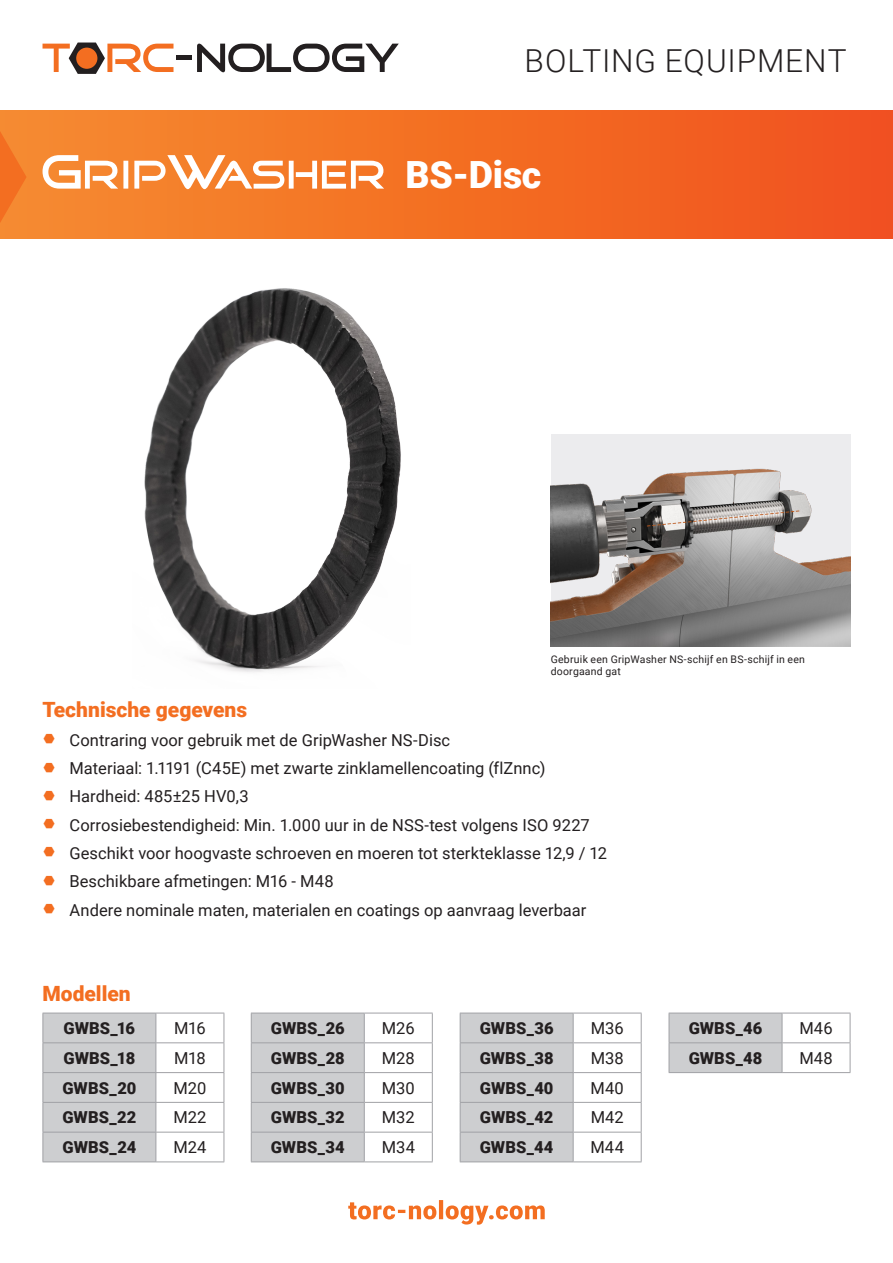
<style>
.page{position:relative;width:893px;height:1263px;background:#fff}
.page>*{position:absolute;margin:0;border:0;box-sizing:border-box;transform-origin:0 0}
.t1{font:900 37.5px "Roboto";letter-spacing:-.005em;color:#fff}
.t2{font:300 31.65px "Roboto";letter-spacing:.025em;color:#231f20}
.Absatzformat_1{font:900 21px "Roboto";color:#f36e21}
.t3{font:16.5px "Roboto";color:#231f20}
.t4{font:900 16.5px "Roboto";color:#231f20}
.Absatzformat_1-2{font:10.5px/12.6px "Roboto";letter-spacing:.02em;color:#231f20}
</style>
<div class="page">
<div style="left:176px;top:55px;width:16px;height:5px;background:#231f20"></div>
<svg style="left:197px;top:44px;width:202px;height:28px"></svg>
<svg style="left:43px;top:43px;width:130px;height:31px"></svg>
<div style="left:76px;top:48px;width:21px;height:21px;background:#f36e21;border-radius:50%"></div>
<div style="left:0;top:111px;width:893px;height:127px;background:linear-gradient(to right,#f58d2e,#f1511d)"></div>
<svg style="left:348px;top:1200px;width:197px;height:25px"></svg>
<svg style="left:0;top:131px;width:27px;height:92px"></svg>
<hr style="left:156px;top:1013px;width:68px;height:1px;background:#a0a1a5">
<hr style="left:156px;top:1042px;width:68px;height:1px;background:#a0a1a5">
<hr style="left:156px;top:1072px;width:68px;height:1px;background:#a0a1a5">
<hr style="left:156px;top:1102px;width:68px;height:1px;background:#a0a1a5">
<hr style="left:156px;top:1132px;width:68px;height:1px;background:#a0a1a5">
<svg style="left:224px;top:1013px;width:1px;height:148px"></svg>
<hr style="left:156px;top:1161px;width:68px;height:1px;background:#a0a1a5">
<svg style="left:43px;top:1013px;width:114px;height:149px"></svg>
<hr style="left:364px;top:1013px;width:69px;height:1px;background:#a0a1a5">
<hr style="left:364px;top:1042px;width:69px;height:1px;background:#a0a1a5">
<hr style="left:364px;top:1072px;width:69px;height:1px;background:#a0a1a5">
<hr style="left:364px;top:1102px;width:69px;height:1px;background:#a0a1a5">
<hr style="left:364px;top:1132px;width:69px;height:1px;background:#a0a1a5">
<svg style="left:432px;top:1013px;width:1px;height:148px"></svg>
<hr style="left:364px;top:1161px;width:69px;height:1px;background:#a0a1a5">
<svg style="left:251px;top:1013px;width:114px;height:149px"></svg>
<hr style="left:573px;top:1013px;width:69px;height:1px;background:#a0a1a5">
<hr style="left:573px;top:1042px;width:69px;height:1px;background:#a0a1a5">
<hr style="left:573px;top:1072px;width:69px;height:1px;background:#a0a1a5">
<hr style="left:573px;top:1102px;width:69px;height:1px;background:#a0a1a5">
<hr style="left:573px;top:1132px;width:69px;height:1px;background:#a0a1a5">
<svg style="left:641px;top:1013px;width:1px;height:148px"></svg>
<hr style="left:573px;top:1161px;width:69px;height:1px;background:#a0a1a5">
<svg style="left:460px;top:1013px;width:114px;height:149px"></svg>
<hr style="left:782px;top:1013px;width:68px;height:1px;background:#a0a1a5">
<hr style="left:782px;top:1042px;width:68px;height:1px;background:#a0a1a5">
<svg style="left:850px;top:1013px;width:1px;height:59px"></svg>
<hr style="left:669px;top:1072px;width:113px;height:1px;background:#a0a1a5">
<hr style="left:782px;top:1072px;width:68px;height:1px;background:#a0a1a5">
<div style="left:669px;top:1013px;width:114px;height:59px;background:#cdced0"></div>
<img style="left:551px;top:434px;width:299px;height:212px">
<svg style="left:43px;top:155px;width:341px;height:34px"></svg>
<img style="left:144px;top:288px;width:257px;height:385px">
<h2 class="t2" style="left:525px;top:39px;width:323px">BOLTING EQUIPMENT</h2>
<p class="t1" style="left:405px;top:149px;width:137px">BS-Disc</p>
<p class="Absatzformat_1-2" style="left:551px;top:652px;width:256px">Gebruik een GripWasher NS-schijf en BS-schijf in een doorgaand gat</p>
<p class="Absatzformat_1" style="left:43px;top:695px;width:206px">Technische gegevens</p>
<p class="t3" style="left:70px;top:728px;width:382px">Contraring voor gebruik met de GripWasher NS-Disc</p>
<p class="t3" style="left:70px;top:757px;width:477px">Materiaal: 1.1191 (C45E) met zwarte zinklamellencoating (flZnnc)</p>
<p class="t3" style="left:70px;top:785px;width:181px">Hardheid: 485±25 HV0,3</p>
<p class="t3" style="left:70px;top:813px;width:522px">Corrosiebestendigheid: Min. 1.000 uur in de NSS-test volgens ISO 9227</p>
<p class="t3" style="left:70px;top:841px;width:539px">Geschikt voor hoogvaste schroeven en moeren tot sterkteklasse 12,9 / 12</p>
<p class="t3" style="left:70px;top:870px;width:266px">Beschikbare afmetingen: M16 - M48</p>
<p class="t3" style="left:70px;top:898px;width:518px">Andere nominale maten, materialen en coatings op aanvraag leverbaar</p>
<p class="Absatzformat_1" style="left:43px;top:978px;width:90px">Modellen</p>
<p class="t4" style="left:64px;top:1017px;width:73px">GWBS_16</p>
<p class="t3" style="left:174px;top:1017px;width:33px">M16</p>
<p class="t4" style="left:64px;top:1046px;width:73px">GWBS_18</p>
<p class="t3" style="left:174px;top:1046px;width:33px">M18</p>
<p class="t4" style="left:62px;top:1076px;width:75px">GWBS_20</p>
<p class="t3" style="left:173px;top:1076px;width:34px">M20</p>
<p class="t4" style="left:62px;top:1106px;width:75px">GWBS_22</p>
<p class="t3" style="left:173px;top:1106px;width:35px">M22</p>
<p class="t4" style="left:62px;top:1136px;width:75px">GWBS_24</p>
<p class="t3" style="left:174px;top:1136px;width:34px">M24</p>
<p class="t4" style="left:271px;top:1017px;width:75px">GWBS_26</p>
<p class="t3" style="left:382px;top:1017px;width:34px">M26</p>
<p class="t4" style="left:271px;top:1046px;width:75px">GWBS_28</p>
<p class="t3" style="left:382px;top:1046px;width:34px">M28</p>
<p class="t4" style="left:271px;top:1076px;width:75px">GWBS_30</p>
<p class="t3" style="left:382px;top:1076px;width:35px">M30</p>
<p class="t4" style="left:271px;top:1106px;width:75px">GWBS_32</p>
<p class="t3" style="left:382px;top:1106px;width:35px">M32</p>
<p class="t4" style="left:271px;top:1136px;width:75px">GWBS_34</p>
<p class="t3" style="left:382px;top:1136px;width:35px">M34</p>
<p class="t4" style="left:480px;top:1017px;width:75px">GWBS_36</p>
<p class="t3" style="left:591px;top:1017px;width:34px">M36</p>
<p class="t4" style="left:480px;top:1046px;width:75px">GWBS_38</p>
<p class="t3" style="left:591px;top:1046px;width:35px">M38</p>
<p class="t4" style="left:480px;top:1076px;width:75px">GWBS_40</p>
<p class="t3" style="left:590px;top:1076px;width:35px">M40</p>
<p class="t4" style="left:480px;top:1106px;width:75px">GWBS_42</p>
<p class="t3" style="left:591px;top:1106px;width:34px">M42</p>
<p class="t4" style="left:480px;top:1136px;width:75px">GWBS_44</p>
<p class="t3" style="left:590px;top:1136px;width:35px">M44</p>
<p class="t4" style="left:689px;top:1017px;width:75px">GWBS_46</p>
<p class="t3" style="left:799px;top:1017px;width:35px">M46</p>
<p class="t4" style="left:689px;top:1046px;width:75px">GWBS_48</p>
<p class="t3" style="left:799px;top:1046px;width:35px">M48</p>
</div>
